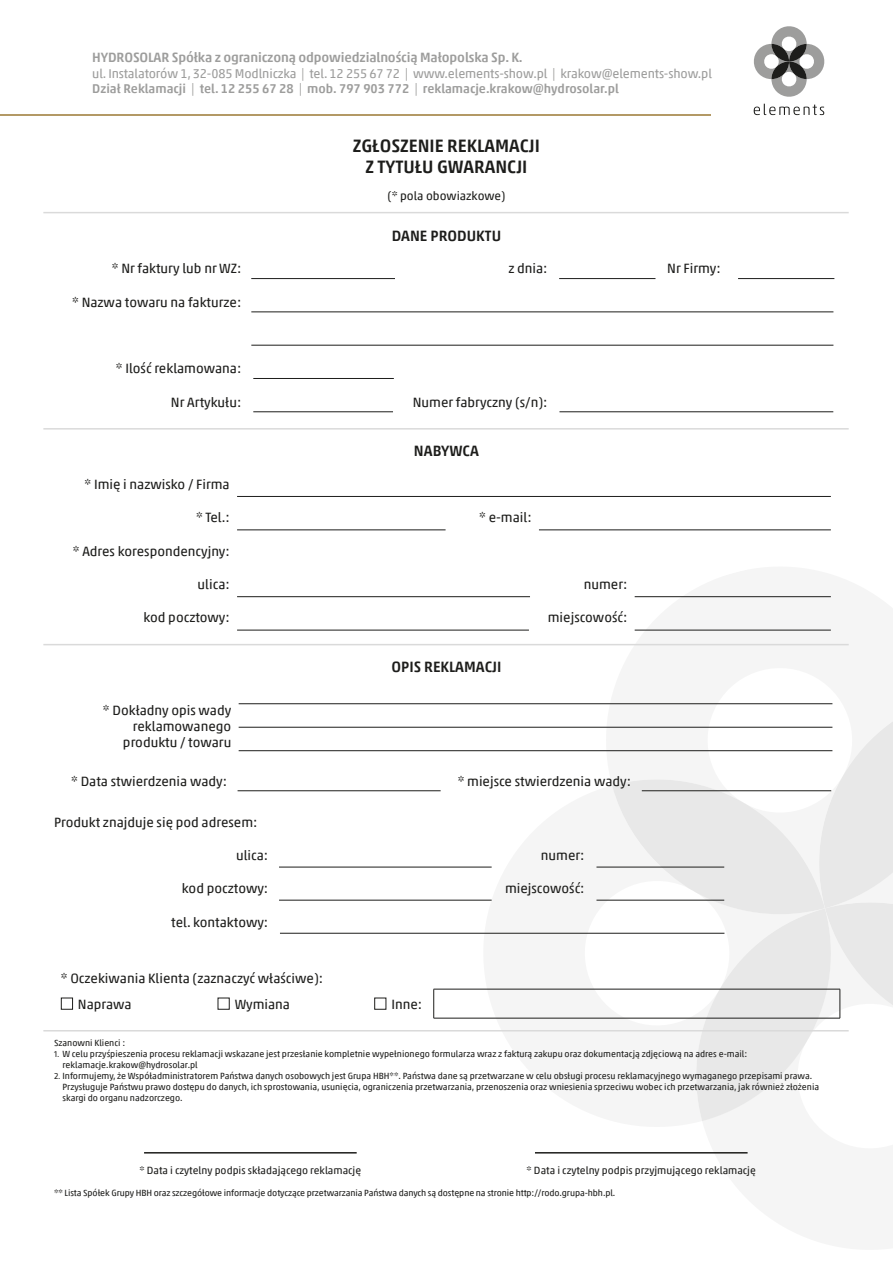
<style>
.page{position:relative;width:893px;height:1263px;background:#fff}
.page>*{position:absolute;margin:0;border:0;box-sizing:border-box;transform-origin:0 0}
.t1{font:500 18px/21.6px "Akko Pro";color:#1d1d1b;text-align:center}
.t2{font:500 15px "Akko Pro";color:#1d1d1b}
.t3{font:13.5px/16.2px "Akko Pro";color:#1d1d1b;text-align:right}
.t4{font:500 13.5px "Akko Pro";letter-spacing:-.01em;color:#9d9d9c}
.t5{font:12.75px/15.3px "Akko Pro";letter-spacing:-.01em;color:#9d9d9c}
.t6{font:12px "Akko Pro";color:#1d1d1b}
.t7{font:10.5px "Akko Pro";color:#1d1d1b}
.t8{font:9px/10.8px "Akko Pro";color:#1d1d1b}
.s1{font-weight:500}
.s2{font-family:"GC Klavika"}
</style>
<div class="page">
<svg style="left:600px;top:596px;width:249px;height:156px;fill:#f5f5f5"></svg>
<svg style="left:459px;top:866px;width:153px;height:166px;fill:#f5f5f5"></svg>
<hr style="left:251px;top:278px;width:144px;height:1px;background:#1d1d1b">
<hr style="left:559px;top:278px;width:96px;height:1px;background:#1d1d1b">
<hr style="left:738px;top:278px;width:96px;height:1px;background:#1d1d1b">
<hr style="left:251px;top:311px;width:582px;height:1px;background:#1d1d1b">
<hr style="left:251px;top:345px;width:582px;height:1px;background:#1d1d1b">
<hr style="left:253px;top:378px;width:141px;height:1px;background:#1d1d1b">
<hr style="left:253px;top:411px;width:140px;height:1px;background:#1d1d1b">
<hr style="left:559px;top:411px;width:274px;height:1px;background:#1d1d1b">
<hr style="left:237px;top:496px;width:594px;height:1px;background:#1d1d1b">
<hr style="left:237px;top:529px;width:209px;height:1px;background:#1d1d1b">
<hr style="left:539px;top:529px;width:292px;height:1px;background:#1d1d1b">
<hr style="left:237px;top:596px;width:293px;height:1px;background:#1d1d1b">
<hr style="left:635px;top:596px;width:196px;height:1px;background:#1d1d1b">
<hr style="left:237px;top:630px;width:292px;height:1px;background:#1d1d1b">
<hr style="left:635px;top:630px;width:196px;height:1px;background:#1d1d1b">
<hr style="left:239px;top:703px;width:593px;height:1px;background:#1d1d1b">
<hr style="left:239px;top:727px;width:593px;height:1px;background:#1d1d1b">
<hr style="left:239px;top:750px;width:593px;height:1px;background:#1d1d1b">
<hr style="left:238px;top:790px;width:203px;height:1px;background:#1d1d1b">
<hr style="left:144px;top:1152px;width:213px;height:1px;background:#1d1d1b">
<hr style="left:535px;top:1152px;width:213px;height:1px;background:#1d1d1b">
<hr style="left:279px;top:867px;width:213px;height:1px;background:#1d1d1b">
<hr style="left:596px;top:867px;width:128px;height:1px;background:#1d1d1b">
<hr style="left:279px;top:900px;width:213px;height:1px;background:#1d1d1b">
<hr style="left:596px;top:900px;width:128px;height:1px;background:#1d1d1b">
<hr style="left:280px;top:933px;width:444px;height:1px;background:#1d1d1b">
<hr style="left:434px;top:989px;width:406px;height:1px;background:#1d1d1b">
<svg style="left:433px;top:989px;width:1px;height:29px"></svg>
<svg style="left:612px;top:684px;width:281px;height:437px"></svg>
<hr style="left:434px;top:1018px;width:406px;height:1px;background:#1d1d1b">
<div style="left:61px;top:998px;width:12px;height:12px;border:1px solid #1d1d1b"></div>
<div style="left:218px;top:998px;width:12px;height:12px;border:1px solid #1d1d1b"></div>
<div style="left:374px;top:998px;width:12px;height:12px;border:1px solid #1d1d1b"></div>
<hr style="left:43px;top:212px;width:806px;height:1px;background:#dadada">
<hr style="left:43px;top:428px;width:806px;height:2px;background:#dadada">
<hr style="left:43px;top:644px;width:806px;height:1px;background:#dadada">
<hr style="left:43px;top:1030px;width:806px;height:1px;background:#dadada">
<svg style="left:754px;top:104px;width:70px;height:11px"></svg>
<svg style="left:753px;top:26px;width:72px;height:71px"></svg>
<hr style="left:0;top:114px;width:710px;height:1px;background:#b39965">
<h3 class="t4" style="left:92px;top:49px;width:432px">HYDROSOLAR Spółka z ograniczoną odpowiedzialnością Małopolska Sp. K.</h3>
<h3 class="t5" style="left:92px;top:66px;width:621px">ul. Instalatorów 1, 32-085 Modlniczka | tel. 12 255 67 72 | www.elements-show.pl | krakow@elements-show.pl<br><span class="s1">Dział Reklamacji</span> | <span class="s1">tel. 12 255 67 28</span> | <span class="s1">mob. 797 903 772</span> | <span class="s1">reklamacje.krakow@hydrosolar.pl</span></h3>
<h1 class="t1" style="left:353px;top:134px;width:189px">ZGŁOSZENIE REKLAMACJI<br>Z TYTUŁU GWARANCJI</h1>
<h3 class="t6" style="left:387px;top:189px;width:120px">(* pola obowiazkowe)</h3>
<h2 class="t2" style="left:392px;top:227px;width:111px">DANE PRODUKTU</h2>
<h3 class="t3" style="left:112px;top:260px;width:131px">* Nr faktury lub nr WZ:</h3>
<h3 class="t3" style="left:508px;top:260px;width:41px">z dnia:</h3>
<h3 class="t3" style="left:667px;top:260px;width:55px">Nr Firmy:</h3>
<h3 class="t3" style="left:72px;top:294px;width:171px">* Nazwa towaru na fakturze:</h3>
<h3 class="t3" style="left:116px;top:360px;width:127px">* Ilość reklamowana:</h3>
<h3 class="t3" style="left:171px;top:394px;width:72px">Nr Artykułu:</h3>
<h3 class="t3" style="left:413px;top:394px;width:136px">Numer fabryczny (s/n):</h3>
<h2 class="t2" style="left:414px;top:442px;width:67px">NABYWCA</h2>
<h3 class="t3" style="left:85px;top:476px;width:147px">* Imię i nazwisko / Firma</h3>
<h3 class="t3" style="left:196px;top:509px;width:35px">* Tel.:</h3>
<h3 class="t3" style="left:479px;top:509px;width:54px">* e-mail:</h3>
<h3 class="t3" style="left:73px;top:543px;width:158px">* Adres korespondencyjny:</h3>
<h3 class="t3" style="left:198px;top:576px;width:34px">ulica:</h3>
<h3 class="t3" style="left:584px;top:576px;width:45px">numer:</h3>
<h3 class="t3" style="left:143px;top:609px;width:88px">kod pocztowy:</h3>
<h3 class="t3" style="left:548px;top:609px;width:81px">miejscowość:</h3>
<h2 class="t2" style="left:391px;top:658px;width:111px">OPIS REKLAMACJI</h2>
<h3 class="t3" style="left:103px;top:701px;width:130px">* Dokładny opis wady reklamowanego produktu / towaru</h3>
<h3 class="t3" style="left:71px;top:773px;width:157px">* Data stwierdzenia wady:</h3>
<h3 class="t3" style="left:458px;top:773px;width:175px">* miejsce stwierdzenia wady:</h3>
<h3 class="t3" style="left:54px;top:814px;width:205px">Produkt znajduje się pod adresem:</h3>
<h3 class="t3" style="left:236px;top:847px;width:34px">ulica:</h3>
<h3 class="t3" style="left:541px;top:847px;width:45px">numer:</h3>
<h3 class="t3" style="left:182px;top:880px;width:88px">kod pocztowy:</h3>
<h3 class="t3" style="left:505px;top:880px;width:81px">miejscowość:</h3>
<h3 class="t3" style="left:171px;top:913px;width:98px">tel. kontaktowy:</h3>
<h3 class="t3" style="left:78px;top:965px;width:247px;line-height:25.5px;text-align:left;text-indent:-17px">* Oczekiwania Klienta (zaznaczyć właściwe):<br>Naprawa</h3>
<h3 class="t3" style="left:235px;top:996px;width:57px">Wymiana</h3>
<h3 class="t3" style="left:391px;top:996px;width:32px">Inne:</h3>
<p class="t8" style="left:54px;top:1038px;width:73px">Szanowni Klienci :</p>
<p class="t8" style="left:63px;top:1049px;width:686px;text-indent:-9px"><span class="s2">1.</span> W celu przyśpieszenia procesu reklamacji wskazane jest przesłanie kompletnie wypełnionego formularza wraz z fakturą zakupu oraz dokumentacją zdjęciową na adres e-mail: reklamacje.krakow@hydrosolar.pl</p>
<p class="t8" style="left:63px;top:1070px;width:758px;text-indent:-9px"><span class="s2">2.</span> Informujemy, że Współadministratorem Państwa danych osobowych jest Grupa HBH**. Państwa dane są przetwarzane w celu obsługi procesu reklamacyjnego wymaganego przepisami prawa.<br>Przysługuje Państwu prawo dostępu do danych, ich sprostowania, usunięcia, ograniczenia przetwarzania, przenoszenia oraz wniesienia sprzeciwu wobec ich przetwarzania, jak również złożenia skargi do organu nadzorczego.</p>
<p class="t7" style="left:139px;top:1163px;width:223px">* Data i czytelny podpis składającego reklamację</p>
<p class="t7" style="left:527px;top:1163px;width:231px">* Data i czytelny podpis przyjmującego reklamację</p>
<p class="t8" style="left:54px;top:1188px;width:563px">** Lista Spółek Grupy HBH oraz szczegółowe informacje dotyczące przetwarzania Państwa danych są dostępne na stronie http://rodo.grupa-hbh.pl.</p>
</div>
